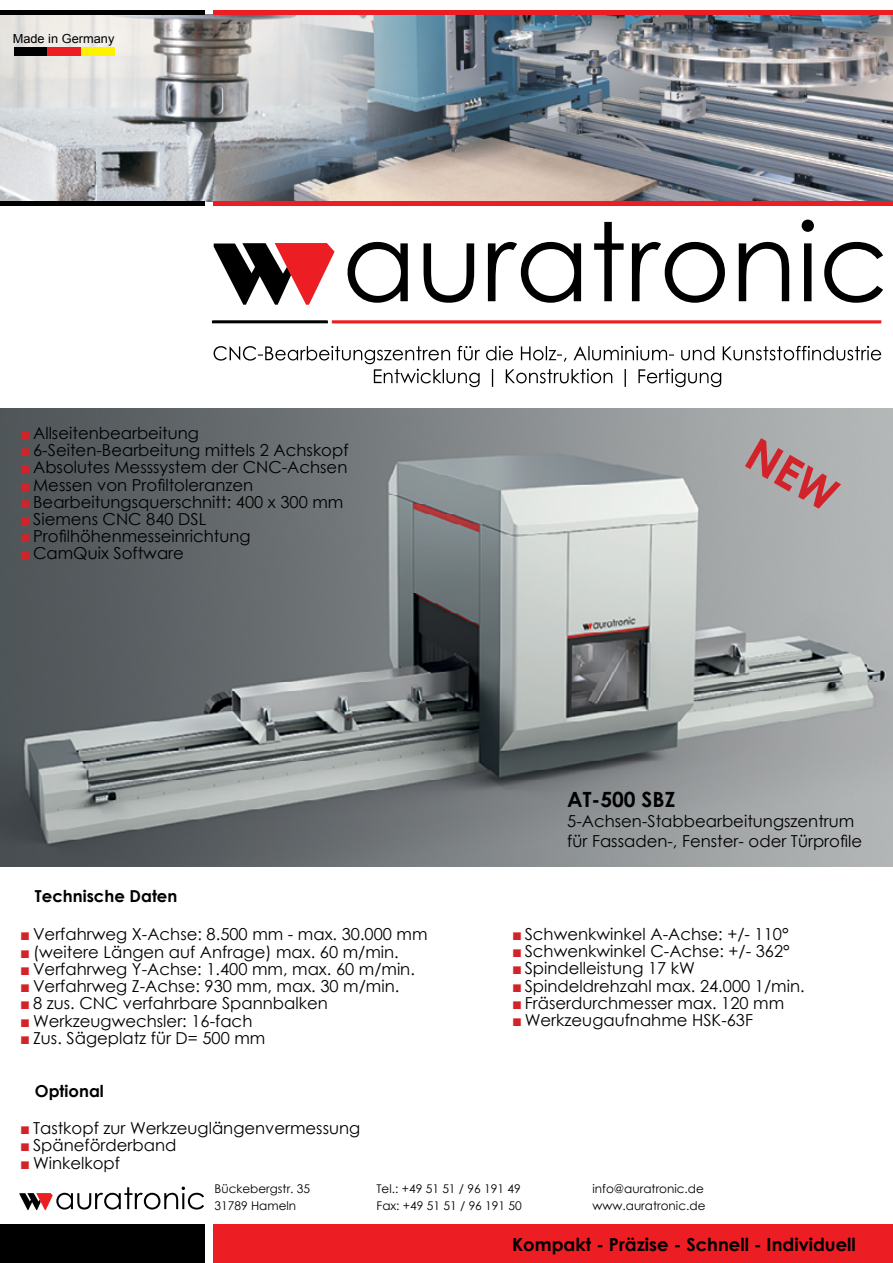
<style>
.page{position:relative;width:893px;height:1263px;background:#fff}
.page>*{position:absolute;margin:0;border:0;box-sizing:border-box;transform-origin:0 0}
.t1{font:700 21px "Century Gothic";color:#000}
.t2{font:700 18px "Century Gothic";color:#000}
.t3{font:16.5px/19.8px "Century Gothic";color:#000}
.t4{font:700 16.5px "Century Gothic";color:#000}
.t5{font:12.45px "Arial";color:#000}
.t6{font:12px "Century Gothic";color:#000}
.s1{color:#d2232a}
</style>
<div class="page">
<img style="left:0;top:15px;width:893px;height:186px">
<div style="left:14px;top:47px;width:33px;height:9px;background:#000"></div>
<div style="left:47px;top:47px;width:34px;height:9px;background:#ed1d24"></div>
<div style="left:81px;top:47px;width:33px;height:9px;background:#fff200"></div>
<hr style="left:0;top:11px;width:204px;height:4px;background:#000">
<hr style="left:0;top:201px;width:204px;height:4px;background:#000">
<hr style="left:213px;top:201px;width:680px;height:4px;background:#ed1d24">
<hr style="left:213px;top:11px;width:680px;height:4px;background:#ed1d24">
<svg style="left:214px;top:346px;width:667px;height:41px"></svg>
<svg style="left:214px;top:243px;width:121px;height:62px"></svg>
<svg style="left:348px;top:220px;width:535px;height:83px"></svg>
<div style="left:332px;top:320px;width:549px;height:3px;background:#ed1d24;border:2px solid #ed1d24"></div>
<div style="left:212px;top:320px;width:116px;height:3px;background:#000;border:2px solid #000"></div>
<img style="left:0;top:408px;width:893px;height:458px">
<div style="left:0;top:1225px;width:204px;height:38px;background:#000"></div>
<div style="left:213px;top:1225px;width:680px;height:38px;background:#ed1d24"></div>
<svg style="left:19px;top:1186px;width:185px;height:24px"></svg>
<div style="left:745px;top:438px;width:96px;height:74px;background:#abafb0"></div>
<p class="t5" style="left:13px;top:31px;width:103px">Made in Germany</p>
<p class="t3" style="left:20px;top:423px;width:180px"><span class="s1">■</span> Allseitenbearbeitung</p>
<p class="t3" style="left:20px;top:440px;width:330px"><span class="s1">■</span> 6-Seiten-Bearbeitung mittels 2 Achskopf</p>
<p class="t3" style="left:20px;top:457px;width:328px"><span class="s1">■</span> Absolutes Messsystem der CNC-Achsen</p>
<p class="t3" style="left:20px;top:474px;width:234px"><span class="s1">■</span> Messen von Profiltoleranzen</p>
<p class="t3" style="left:20px;top:492px;width:324px"><span class="s1">■</span> Bearbeitungsquerschnitt: 400 x 300 mm</p>
<p class="t3" style="left:20px;top:509px;width:187px"><span class="s1">■</span> Siemens CNC 840 DSL</p>
<p class="t3" style="left:20px;top:526px;width:232px"><span class="s1">■</span> Profilhöhenmesseinrichtung</p>
<p class="t3" style="left:20px;top:543px;width:165px"><span class="s1">■</span> CamQuix Software</p>
<p class="t4" style="left:35px;top:883px;width:144px">Technische Daten</p>
<p class="t3" style="left:20px;top:924px;width:409px"><span class="s1">■</span> Verfahrweg X-Achse: 8.500 mm - max. 30.000 mm</p>
<p class="t3" style="left:20px;top:941px;width:380px"><span class="s1">■</span> (weitere Längen auf Anfrage) max. 60 m/min.</p>
<p class="t3" style="left:20px;top:959px;width:396px"><span class="s1">■</span> Verfahrweg Y-Achse: 1.400 mm, max. 60 m/min.</p>
<p class="t3" style="left:20px;top:976px;width:381px"><span class="s1">■</span> Verfahrweg Z-Achse: 930 mm, max. 30 m/min.</p>
<p class="t3" style="left:20px;top:993px;width:309px"><span class="s1">■</span> 8 zus. CNC verfahrbare Spannbalken</p>
<p class="t3" style="left:20px;top:1010px;width:234px"><span class="s1">■</span> Werkzeugwechsler: 16-fach</p>
<p class="t3" style="left:20px;top:1028px;width:247px"><span class="s1">■</span> Zus. Sägeplatz für D= 500 mm</p>
<p class="t4" style="left:35px;top:1078px;width:70px">Optional</p>
<p class="t3" style="left:20px;top:1118px;width:341px"><span class="s1">■</span> Tastkopf zur Werkzeuglängenvermessung</p>
<p class="t3" style="left:20px;top:1135px;width:158px"><span class="s1">■</span> Späneförderband</p>
<p class="t3" style="left:20px;top:1152px;width:101px"><span class="s1">■</span> Winkelkopf</p>
<p class="t1" style="left:567px;top:783px;width:109px">AT-500 SBZ</p>
<p class="t3" style="left:567px;top:811px;width:296px">5-Achsen-Stabbearbeitungszentrum für Fassaden-, Fenster- oder Türprofile</p>
<p class="t3" style="left:512px;top:924px;width:278px"><span class="s1">■</span> Schwenkwinkel A-Achse: +/- 110°</p>
<p class="t3" style="left:512px;top:941px;width:279px"><span class="s1">■</span> Schwenkwinkel C-Achse: +/- 362°</p>
<p class="t3" style="left:512px;top:958px;width:184px"><span class="s1">■</span> Spindelleistung 17 kW</p>
<p class="t3" style="left:512px;top:975px;width:294px"><span class="s1">■</span> Spindeldrehzahl max. 24.000 1/min.</p>
<p class="t3" style="left:512px;top:993px;width:274px"><span class="s1">■</span> Fräserdurchmesser max. 120 mm</p>
<p class="t3" style="left:512px;top:1010px;width:243px"><span class="s1">■</span> Werkzeugaufnahme HSK-63F</p>
<p class="t6" style="left:215px;top:1180px;width:97px">Bückebergstr. 35</p>
<p class="t6" style="left:377px;top:1180px;width:146px">Tel.: +49 51 51 / 96 191 49</p>
<p class="t6" style="left:593px;top:1180px;width:113px">info@auratronic.de</p>
<p class="t6" style="left:215px;top:1197px;width:83px">31789 Hameln</p>
<p class="t6" style="left:377px;top:1197px;width:147px">Fax: +49 51 51 / 96 191 50</p>
<p class="t6" style="left:593px;top:1197px;width:114px">www.auratronic.de</p>
<p class="t2" style="left:512px;top:1230px;width:345px">Kompakt - Präzise - Schnell - Individuell</p>
</div>
